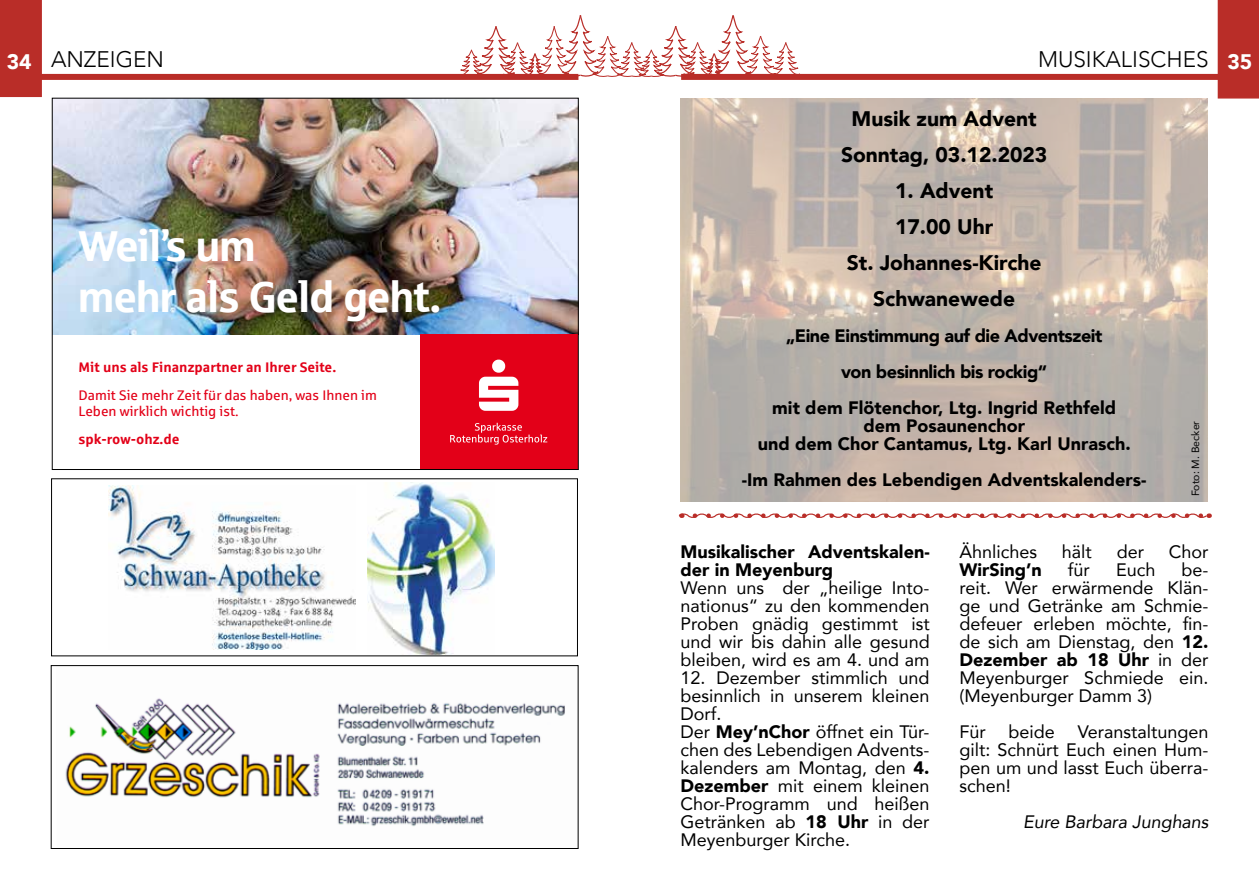
<style>
.page{position:relative;width:1259px;height:893px;background:#fff}
.page>*{position:absolute;margin:0;border:0;box-sizing:border-box;transform-origin:0 0}
.t1{font:43.35px/51px "Sparkasse Head";color:#fff}
.t2{font:300 22.5px "Avenir";color:#000}
.t3{font:900 21px/36px "Avenir";color:#000;text-align:center}
.t4{font:900 21px "Avenir";color:#fff}
.t5{font:18px/18px "Avenir";color:#000;text-align:justify}
.t6{font:900 18px/18px "Avenir";color:#000}
.t7{font:900 18px/36px "Avenir";letter-spacing:-.025em;color:#000;text-align:center}
.t8{font:italic 18px "Avenir";letter-spacing:-.005em;color:#000}
.t9{font:13.95px/16.6px "Sparkasse Rg";color:#e30018}
.t10{font:700 13.95px "Sparkasse Rg";color:#e30018}
.t11{font:10.5px "Avenir";color:#000}
.s1{font-weight:900}
</style>
<div class="page">
<div style="left:33px;top:74px;width:545px;height:6px;background:#b92d28"></div>
<div style="left:0;top:0;width:42px;height:97px;background:#b92d28"></div>
<div style="left:681px;top:74px;width:546px;height:6px;background:#b92d28"></div>
<div style="left:1217px;top:0;width:42px;height:99px;background:#b92d28"></div>
<svg style="left:459px;top:15px;width:341px;height:64px"></svg>
<img style="left:680px;top:99px;width:527px;height:403px">
<img style="left:54px;top:100px;width:522px;height:234px">
<div style="left:420px;top:334px;width:158px;height:135px;background:#e30018"></div>
<svg style="left:450px;top:423px;width:97px;height:22px"></svg>
<svg style="left:479px;top:360px;width:39px;height:51px"></svg>
<img style="left:108px;top:486px;width:247px;height:164px">
<img style="left:368px;top:482px;width:126px;height:172px">
<img style="left:65px;top:698px;width:500px;height:129px">
<div style="left:51px;top:665px;width:527px;height:184px;border:1px solid #000"></div>
<svg style="left:678px;top:513px;width:531px;height:5px"></svg>
<p class="t2" style="left:7px;top:46px;width:159px"><sub>34</sub> ANZEIGEN</p>
<p class="t4" style="left:1227px;top:44px;width:26px">35</p>
<p class="t2" style="left:1038px;top:46px;width:172px">MUSIKALISCHES</p>
<h1 class="t1" style="left:79px;top:218px;width:364px">Weil’s um<br>mehr als Geld geht.</h1>
<p class="t10" style="left:79px;top:358px;width:259px">Mit uns als Finanzpartner an Ihrer Seite.</p>
<p class="t9" style="left:79px;top:386px;width:300px">Damit Sie mehr Zeit für das haben, was Ihnen im<br>Leben wirklich wichtig ist.</p>
<p class="t10" style="left:79px;top:430px;width:103px">spk-row-ohz.de</p>
<p class="t3" style="left:841px;top:100px;width:208px">Musik zum Advent<br>Sonntag, 03.12.2023</p>
<p class="t3" style="left:846px;top:172px;width:196px">1. Advent<br>17.00 Uhr<br>St. Johannes-Kirche<br>Schwanewede</p>
<p class="t7" style="left:772px;top:317px;width:345px">„Eine Einstimmung auf die Adventszeit von besinnlich bis rockig“<br>mit dem Flötenchor, Ltg. Ingrid Rethfeld</p>
<p class="t6" style="left:757px;top:416px;width:374px;text-align:center">dem Posaunenchor<br>und dem Chor Cantamus, Ltg. Karl Unrasch.</p>
<p class="t6" style="left:742px;top:470px;width:406px">-Im Rahmen des Lebendigen Adventskalenders-</p>
<p class="t11" style="left:1187px;top:496px;width:77px;rotate:-90deg">Foto: M. Becker</p>
<p class="t6" style="left:680px;top:542px;width:251px">Musikalischer Adventskalen&shy;der in Meyenburg</p>
<p class="t5" style="left:680px;top:578px;width:251px">Wenn uns der „heilige Into&shy;nationus“ zu den kommenden Proben gnädig gestimmt ist und wir bis dahin alle gesund bleiben, wird es am 4. und am</p>
<p class="t5" style="left:680px;top:668px;width:251px;text-align:left">12. Dezember stimmlich und besinnlich in unserem kleinen<br>Dorf.<br>Der <span class="s1">Mey’nChor</span> öffnet ein Tür&shy;chen des Lebendigen Advents&shy;kalenders am Montag, den <span class="s1">4.<br>Dezember</span> mit einem kleinen<br>Chor-Programm und heißen<br>Getränken ab <span class="s1">18 Uhr</span> in der<br>Meyenburger Kirche.</p>
<p class="t5" style="left:959px;top:542px;width:79px">Ähnliches</p>
<p class="t5" style="left:1062px;top:542px;width:32px">hält</p>
<p class="t5" style="left:1116px;top:542px;width:29px">der</p>
<p class="t5" style="left:1168px;top:542px;width:41px">Chor</p>
<p class="t6" style="left:959px;top:560px;width:84px">WirSing’n</p>
<p class="t5" style="left:1068px;top:560px;width:24px">für</p>
<p class="t5" style="left:1116px;top:560px;width:41px">Euch</p>
<p class="t5" style="left:959px;top:560px;width:251px;text-indent:222px">be&shy;reit. Wer erwärmende Klän&shy;ge und Getränke am Schmie&shy;defeuer erleben möchte, fin&shy;de sich am Dienstag, den <span class="s1">12.<br>Dezember ab 18 Uhr</span> in der Meyenburger Schmiede ein. (Meyenburger Damm 3)</p>
<p class="t5" style="left:959px;top:722px;width:28px">Für</p>
<p class="t5" style="left:1008px;top:722px;width:48px">beide</p>
<p class="t5" style="left:959px;top:722px;width:251px;text-indent:118px">Veranstaltungen gilt: Schnürt Euch einen Hum&shy;pen um und lasst Euch überra&shy;schen!</p>
<p class="t8" style="left:1023px;top:811px;width:187px">Eure Barbara Junghans</p>
</div>
